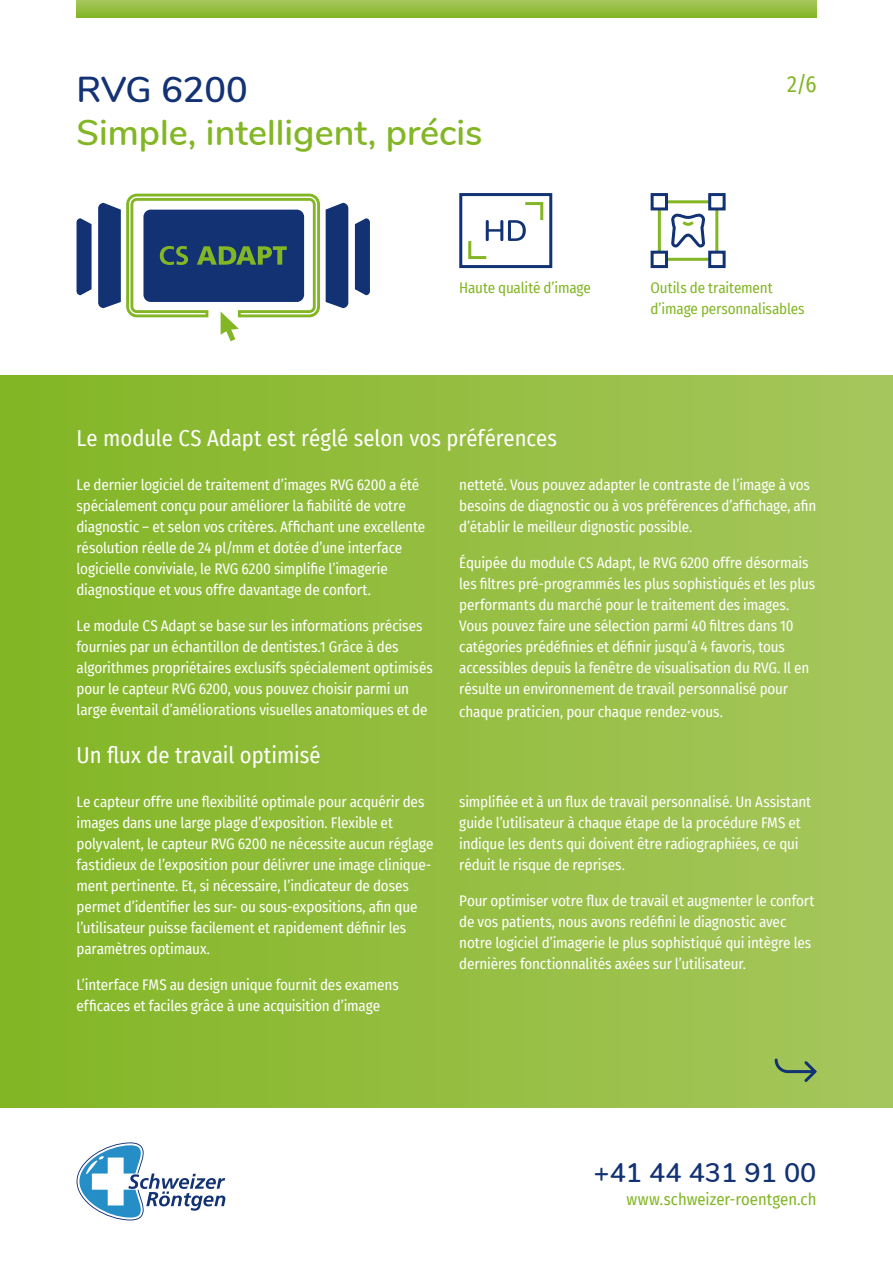
<style>
.page{position:relative;width:893px;height:1263px;background:#fff}
.page>*{position:absolute;margin:0;border:0;box-sizing:border-box;transform-origin:0 0}
.t1{font:600 36px "Nunito";color:#82b624}
.t2{font:600 36px "Nunito";color:#123274}
.t3{font:600 27px "Nunito";color:#123274}
.t4{font:22.5px "Fira Sans Condensed";color:#fff}
.t5{font:22.5px "Fira Sans Condensed";color:#82b624}
.t6{font:16.5px "Fira Sans Condensed";color:#82b624}
.t7{font:15px/21px "Fira Sans Condensed";letter-spacing:-.01em;color:#fff}
.t8{font:15px/21px "Fira Sans Condensed";letter-spacing:-.01em;color:#82b624}
</style>
<div class="page">
<svg style="left:77px;top:1142px;width:148px;height:78px"></svg>
<div style="left:0;top:375px;width:893px;height:733px;background:linear-gradient(to right,#83b624,#a6c65d)"></div>
<svg style="left:77px;top:218px;width:15px;height:77px"></svg>
<svg style="left:355px;top:218px;width:15px;height:77px"></svg>
<div style="left:326px;top:203px;width:22px;height:105px;background:#123274"></div>
<div style="left:459px;top:193px;width:93px;height:75px;border:3px solid #123274"></div>
<svg style="left:468px;top:202px;width:76px;height:58px"></svg>
<svg style="left:650px;top:193px;width:76px;height:76px"></svg>
<svg style="left:98px;top:194px;width:222px;height:147px"></svg>
<svg style="left:76px;top:0;width:741px;height:17px;background:#95be42"></svg>
<svg style="left:773px;top:1057px;width:46px;height:28px"></svg>
<h1 class="t2" style="left:77px;top:63px;width:173px">RVG 6200</h1>
<h3 class="t5" style="left:787px;top:67px;width:31px">2/6</h3>
<h1 class="t1" style="left:77px;top:106px;width:407px">Simple, intelligent, précis</h1>
<p class="t8" style="left:459px;top:277px;width:133px">Haute qualité d’image</p>
<p class="t8" style="left:651px;top:277px;width:155px">Outils de traitement d’image personnalisables</p>
<h3 class="t4" style="left:77px;top:421px;width:482px">Le module CS Adapt est réglé selon vos préférences</h3>
<p class="t7" style="left:77px;top:473px;width:350px">Le dernier logiciel de traitement d’images RVG 6200 a été spécialement conçu pour améliorer la fiabilité de votre diagnostic – et selon vos critères. Affichant une excellente résolution réelle de 24 pl/mm et dotée d’une interface logicielle conviviale, le RVG 6200 simplifie l’imagerie diagnostique et vous offre davantage de confort.</p>
<p class="t7" style="left:77px;top:614px;width:358px">Le module CS Adapt se base sur les informations précises fournies par un échantillon de dentistes.1 Grâce à des algorithmes propriétaires exclusifs spécialement optimisés pour le capteur RVG 6200, vous pouvez choisir parmi un large éventail d’améliorations visuelles anatomiques et de</p>
<p class="t7" style="left:459px;top:473px;width:359px">netteté. Vous pouvez adapter le contraste de l’image à vos besoins de diagnostic ou à vos préférences d’affichage, afin d’établir le meilleur dignostic possible.</p>
<p class="t7" style="left:459px;top:551px;width:357px">Équipée du module CS Adapt, le RVG 6200 offre désormais les filtres pré-programmés les plus sophistiqués et les plus performants du marché pour le traitement des images.<br>Vous pouvez faire une sélection parmi 40 filtres dans 10 catégories prédéfinies et définir jusqu’à 4 favoris, tous accessibles depuis la fenêtre de visualisation du RVG. Il en résulte un environnement de travail personnalisé pour</p>
<p class="t7" style="left:459px;top:700px;width:265px">chaque praticien, pour chaque rendez-vous.</p>
<h3 class="t4" style="left:77px;top:738px;width:246px">Un flux de travail optimisé</h3>
<p class="t7" style="left:77px;top:790px;width:359px">Le capteur offre une flexibilité optimale pour acquérir des images dans une large plage d’exposition. Flexible et polyvalent, le capteur RVG 6200 ne nécessite aucun réglage fastidieux de l’exposition pour délivrer une image clinique&shy;ment pertinente. Et, si nécessaire, l’indicateur de doses permet d’identifier les sur- ou sous-expositions, afin que l’utilisateur puisse facilement et rapidement définir les paramètres optimaux.</p>
<p class="t7" style="left:77px;top:973px;width:324px">L’interface FMS au design unique fournit des examens efficaces et faciles grâce à une acquisition d’image</p>
<p class="t7" style="left:459px;top:790px;width:353px">simplifiée et à un flux de travail personnalisé. Un Assistant guide l’utilisateur à chaque étape de la procédure FMS et indique les dents qui doivent être radiographiées, ce qui réduit le risque de reprises.</p>
<p class="t7" style="left:459px;top:889px;width:357px">Pour optimiser votre flux de travail et augmenter le confort de vos patients, nous avons redéfini le diagnostic avec notre logiciel d’imagerie le plus sophistiqué qui intègre les dernières fonctionnalités axées sur l’utilisateur.</p>
<h2 class="t3" style="left:593px;top:1153px;width:224px">+41 44 431 91 00</h2>
<p class="t6" style="left:626px;top:1187px;width:191px">www.schweizer-roentgen.ch</p>
</div>
